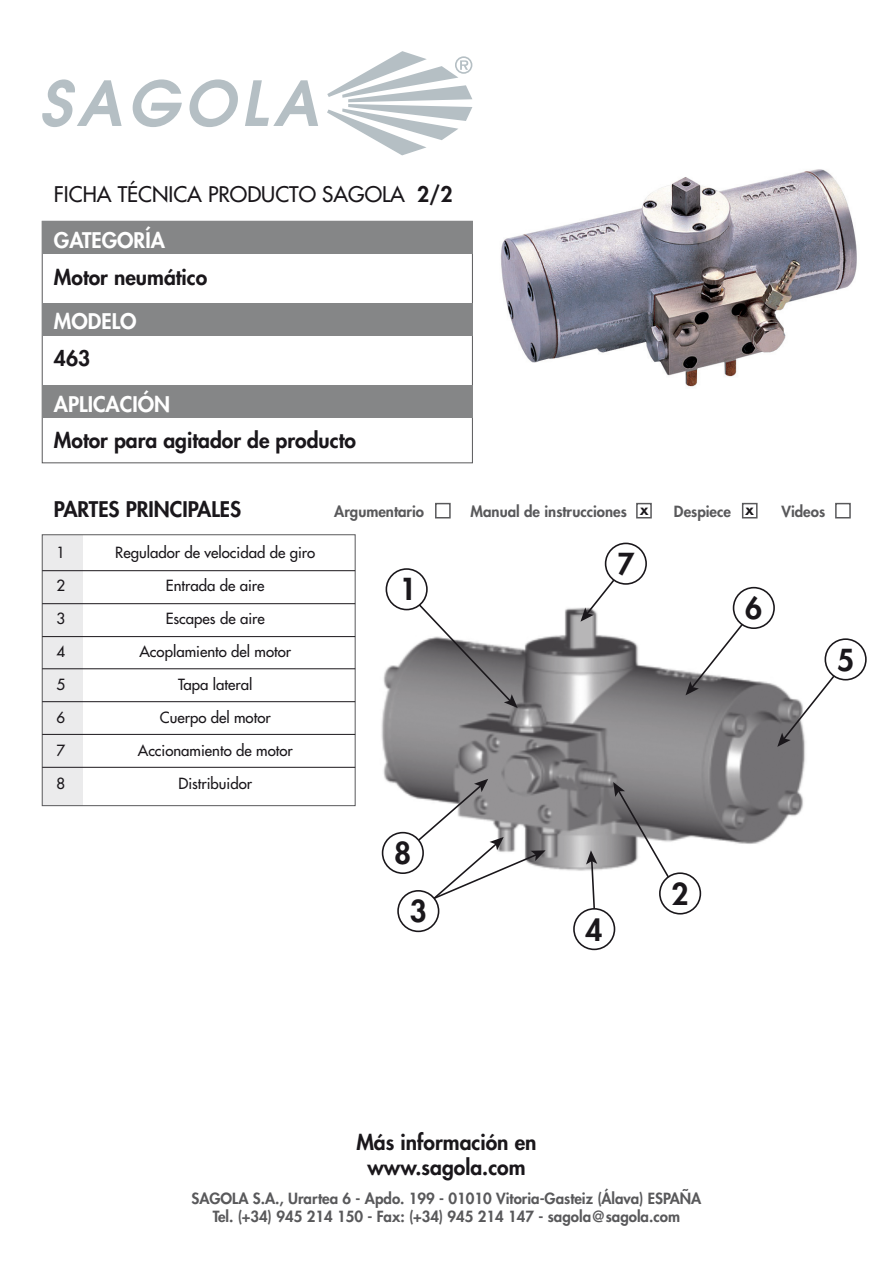
<style>
.page{position:relative;width:893px;height:1263px;background:#fff}
.page>*{position:absolute;margin:0;border:0;box-sizing:border-box;transform-origin:0 0}
.t1{font:800 29.55px "Futura";color:#1a171b}
.t2{font:800 21px/25.2px "Futura";color:#1a171b;text-align:center}
.t3{font:21px "Futura";color:#1a171b}
.t4{font:800 21px "Futura";color:#fff}
.t5{font:800 15px/18px "Futura";color:#59595b;text-align:center}
.t6{font:15px "Futura";color:#1a171b}
.t7{font:800 15px "Futura";color:#1a171b}
.s1{font-weight:800}
</style>
<div class="page">
<img style="left:500px;top:169px;width:357px;height:218px">
<div style="left:42px;top:535px;width:41px;height:271px;background:#ebebec"></div>
<svg style="left:42px;top:79px;width:80px;height:48px"></svg>
<svg style="left:133px;top:79px;width:49px;height:48px"></svg>
<svg style="left:189px;top:79px;width:49px;height:48px"></svg>
<svg style="left:245px;top:80px;width:73px;height:46px"></svg>
<svg style="left:327px;top:51px;width:145px;height:104px"></svg>
<div style="left:42px;top:534px;width:314px;height:272px;border:1px solid #59595b"></div>
<div style="left:42px;top:221px;width:430px;height:33px;background:#858687"></div>
<div style="left:42px;top:303px;width:430px;height:32px;background:#858687"></div>
<div style="left:42px;top:385px;width:430px;height:33px;background:#858687"></div>
<hr style="left:42px;top:570px;width:313px;height:1px;background:#1a171b">
<hr style="left:42px;top:603px;width:313px;height:1px;background:#1a171b">
<hr style="left:42px;top:636px;width:313px;height:1px;background:#1a171b">
<hr style="left:42px;top:668px;width:313px;height:1px;background:#1a171b">
<hr style="left:42px;top:701px;width:313px;height:1px;background:#1a171b">
<hr style="left:42px;top:734px;width:313px;height:1px;background:#1a171b">
<hr style="left:42px;top:767px;width:313px;height:1px;background:#1a171b">
<div style="left:435px;top:503px;width:16px;height:15px;border:2px solid #59595b"></div>
<div style="left:636px;top:503px;width:16px;height:15px;border:2px solid #59595b"></div>
<div style="left:742px;top:503px;width:16px;height:15px;border:2px solid #59595b"></div>
<div style="left:835px;top:503px;width:16px;height:15px;border:2px solid #59595b"></div>
<img style="left:381px;top:597px;width:425px;height:280px">
<div style="left:824px;top:638px;width:43px;height:42px;border:2px solid #1a171b;border-radius:50%"></div>
<svg style="left:777px;top:674px;width:59px;height:73px"></svg>
<div style="left:733px;top:587px;width:42px;height:42px;border:2px solid #1a171b;border-radius:50%"></div>
<svg style="left:685px;top:622px;width:59px;height:73px"></svg>
<div style="left:605px;top:543px;width:42px;height:42px;border:2px solid #1a171b;border-radius:50%"></div>
<svg style="left:580px;top:578px;width:36px;height:44px"></svg>
<div style="left:397px;top:890px;width:42px;height:42px;border:2px solid #1a171b;border-radius:50%"></div>
<div style="left:382px;top:832px;width:42px;height:42px;border:2px solid #1a171b;border-radius:50%"></div>
<svg style="left:416px;top:779px;width:130px;height:121px"></svg>
<div style="left:659px;top:872px;width:42px;height:42px;border:2px solid #1a171b;border-radius:50%"></div>
<svg style="left:613px;top:782px;width:57px;height:97px"></svg>
<div style="left:573px;top:908px;width:42px;height:42px;border:2px solid #1a171b;border-radius:50%"></div>
<svg style="left:586px;top:850px;width:11px;height:60px"></svg>
<div style="left:386px;top:568px;width:42px;height:42px;border:2px solid #1a171b;border-radius:50%"></div>
<svg style="left:417px;top:602px;width:101px;height:106px"></svg>
<h2 class="t3" style="left:54px;top:181px;width:400px">FICHA TÉCNICA PRODUCTO SAGOLA <span class="s1">2/2</span></h2>
<h2 class="t4" style="left:54px;top:226px;width:112px">GATEGORÍA</h2>
<h2 class="t2" style="left:54px;top:264px;width:155px">Motor neumático</h2>
<h2 class="t4" style="left:54px;top:308px;width:84px">MODELO</h2>
<h2 class="t2" style="left:54px;top:345px;width:38px">463</h2>
<h2 class="t4" style="left:54px;top:390px;width:118px">APLICACIÓN</h2>
<h2 class="t2" style="left:54px;top:428px;width:303px">Motor para agitador de producto</h2>
<h2 class="t2" style="left:54px;top:496px;width:189px">PARTES PRINCIPALES</h2>
<p class="t5" style="left:334px;top:502px;width:91px">Argumentario</p>
<p class="t7" style="left:640px;top:499px;width:10px">x</p>
<p class="t7" style="left:745px;top:499px;width:10px">x</p>
<p class="t5" style="left:471px;top:502px;width:158px">Manual de instrucciones</p>
<p class="t5" style="left:674px;top:502px;width:58px">Despiece</p>
<p class="t5" style="left:781px;top:502px;width:45px">Videos</p>
<p class="t6" style="left:56px;top:543px;width:10px">1</p>
<p class="t6" style="left:56px;top:576px;width:10px">2</p>
<p class="t6" style="left:56px;top:609px;width:10px">3</p>
<p class="t6" style="left:56px;top:642px;width:10px">4</p>
<p class="t6" style="left:56px;top:675px;width:10px">5</p>
<p class="t6" style="left:56px;top:708px;width:10px">6</p>
<p class="t6" style="left:56px;top:741px;width:10px">7</p>
<p class="t6" style="left:56px;top:774px;width:10px">8</p>
<p class="t6" style="left:115px;top:543px;width:201px">Regulador de velocidad de giro</p>
<p class="t6" style="left:166px;top:576px;width:100px">Entrada de aire</p>
<p class="t6" style="left:166px;top:609px;width:101px">Escapes de aire</p>
<p class="t6" style="left:139px;top:642px;width:153px">Acoplamiento del motor</p>
<p class="t6" style="left:178px;top:675px;width:76px">Tapa lateral</p>
<p class="t6" style="left:160px;top:708px;width:112px">Cuerpo del motor</p>
<p class="t6" style="left:138px;top:741px;width:156px">Accionamiento de motor</p>
<p class="t6" style="left:178px;top:774px;width:75px">Distribuidor</p>
<h1 class="t1" style="left:399px;top:570px;width:19px">1</h1>
<h1 class="t1" style="left:617px;top:544px;width:19px">7</h1>
<h1 class="t1" style="left:745px;top:588px;width:19px">6</h1>
<h1 class="t1" style="left:837px;top:640px;width:19px">5</h1>
<h1 class="t1" style="left:394px;top:833px;width:19px">8</h1>
<h1 class="t1" style="left:410px;top:891px;width:19px">3</h1>
<h1 class="t1" style="left:586px;top:910px;width:19px">4</h1>
<h1 class="t1" style="left:671px;top:875px;width:19px">2</h1>
<h2 class="t2" style="left:356px;top:1129px;width:182px">Más información en www.sagola.com</h2>
<p class="t5" style="left:191px;top:1189px;width:511px">SAGOLA S.A., Urartea 6 - Apdo. 199 - 01010 Vitoria-Gasteiz (Álava) ESPAÑA<br>Tel. (+34) 945 214 150 - Fax: (+34) 945 214 147 - sagola@sagola.com</p>
</div>
